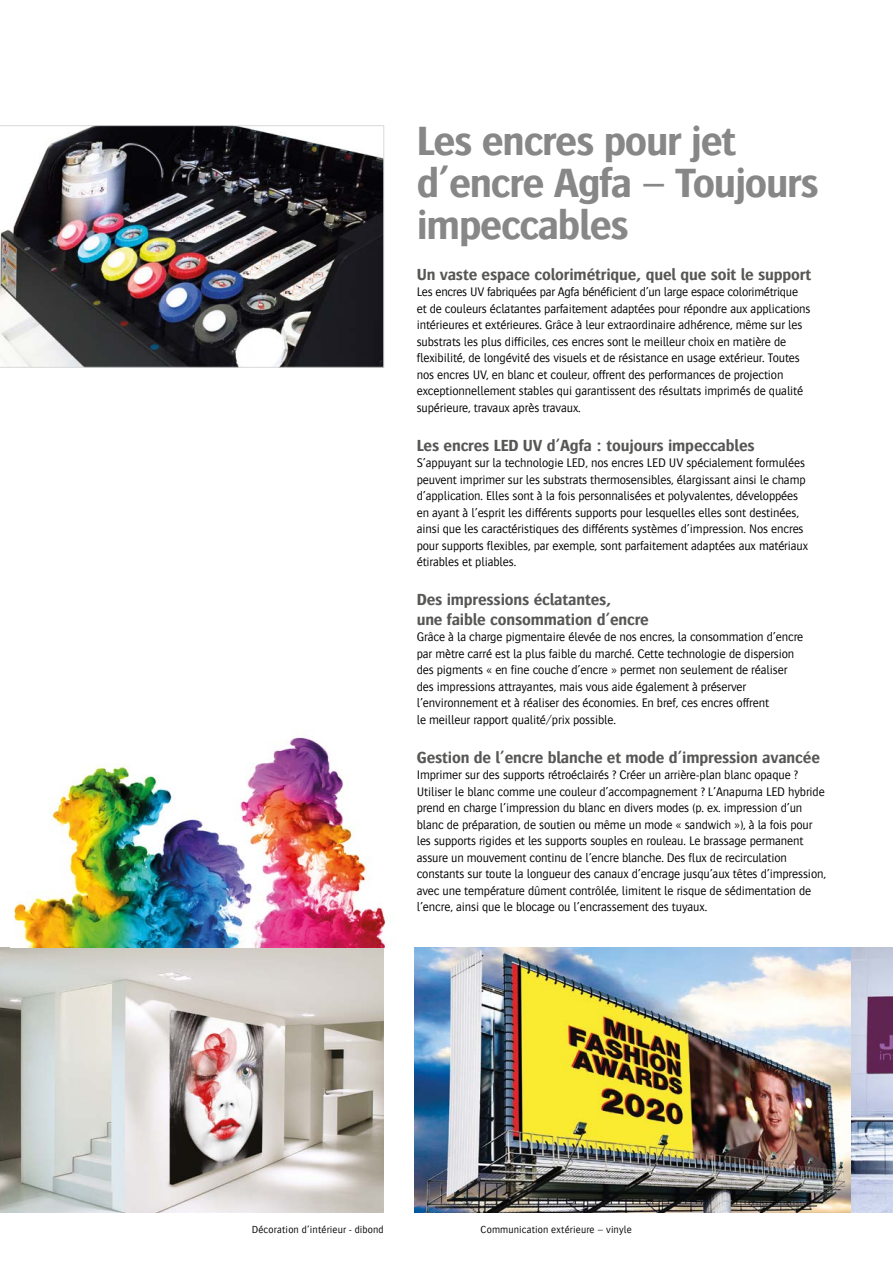
<style>
.page{position:relative;width:893px;height:1263px;background:#fff}
.page>*{position:absolute;margin:0;border:0;box-sizing:border-box;transform-origin:0 0}
.t1{font:700 42px/42px "Bosis For Agfa";letter-spacing:-.03em;color:#878787}
.t2{font:700 16.5px/19.5px "Bosis For Agfa";letter-spacing:-.01em;color:#575756}
.t3{font:300 12.75px/16.5px "Bosis For Agfa";letter-spacing:-.01em;color:#000}
.t4{font:300 10.5px "Bosis For Agfa";letter-spacing:.015em;color:#000}
</style>
<div class="page">
<img style="left:0;top:947px;width:384px;height:265px">
<img style="left:415px;top:947px;width:436px;height:265px">
<svg style="left:851px;top:947px;width:42px;height:265px"></svg>
<img style="left:0;top:125px;width:384px;height:242px">
<img style="left:13px;top:737px;width:374px;height:210px">
<h1 class="t1" style="left:417px;top:119px;width:403px">Les encres pour jet d’encre Agfa – Toujours impeccables</h1>
<p class="t2" style="left:417px;top:264px;width:396px">Un vaste espace colorimétrique, quel que soit le support</p>
<p class="t3" style="left:417px;top:284px;width:395px">Les encres UV fabriquées par Agfa bénéficient d’un large espace colorimétrique et de couleurs éclatantes parfaitement adaptées pour répondre aux applications intérieures et extérieures. Grâce à leur extraordinaire adhérence, même sur les substrats les plus difficiles, ces encres sont le meilleur choix en matière de flexibilité, de longévité des visuels et de résistance en usage extérieur. Toutes nos encres UV, en blanc et couleur, offrent des performances de projection exceptionnellement stables qui garantissent des résultats imprimés de qualité supérieure, travaux après travaux.</p>
<p class="t2" style="left:417px;top:435px;width:339px">Les encres LED UV d’Agfa : toujours impeccables</p>
<p class="t3" style="left:417px;top:455px;width:393px">S’appuyant sur la technologie LED, nos encres LED UV spécialement formulées peuvent imprimer sur les substrats thermosensibles, élargissant ainsi le champ d’application. Elles sont à la fois personnalisées et polyvalentes, développées en ayant à l’esprit les différents supports pour lesquelles elles sont destinées, ainsi que les caractéristiques des différents systèmes d’impression. Nos encres pour supports flexibles, par exemple, sont parfaitement adaptées aux matériaux étirables et pliables.</p>
<p class="t2" style="left:417px;top:590px;width:234px">Des impressions éclatantes,<br>une faible consommation d’encre</p>
<p class="t3" style="left:417px;top:629px;width:388px">Grâce à la charge pigmentaire élevée de nos encres, la consommation d’encre par mètre carré est la plus faible du marché. Cette technologie de dispersion des pigments « en fine couche d’encre » permet non seulement de réaliser des impressions attrayantes, mais vous aide également à préserver l’environnement et à réaliser des économies. En bref, ces encres offrent<br>le meilleur rapport qualité/prix possible.</p>
<p class="t2" style="left:417px;top:747px;width:405px">Gestion de l’encre blanche et mode d’impression avancée</p>
<p class="t3" style="left:417px;top:767px;width:411px">Imprimer sur des supports rétroéclairés ? Créer un arrière-plan blanc opaque ?<br>Utiliser le blanc comme une couleur d’accompagnement ? L’Anapurna LED hybride prend en charge l’impression du blanc en divers modes (p. ex. impression d’un blanc de préparation, de soutien ou même un mode « sandwich »), à la fois pour les supports rigides et les supports souples en rouleau. Le brassage permanent assure un mouvement continu de l’encre blanche. Des flux de recirculation constants sur toute la longueur des canaux d’encrage jusqu’aux têtes d’impression, avec une température dûment contrôlée, limitent le risque de sédimentation de l’encre, ainsi que le blocage ou l’encrassement des tuyaux.</p>
<p class="t4" style="left:252px;top:1224px;width:134px">Décoration d’intérieur - dibond</p>
<p class="t4" style="left:480px;top:1224px;width:153px">Communication extérieure – vinyle</p>
</div>
